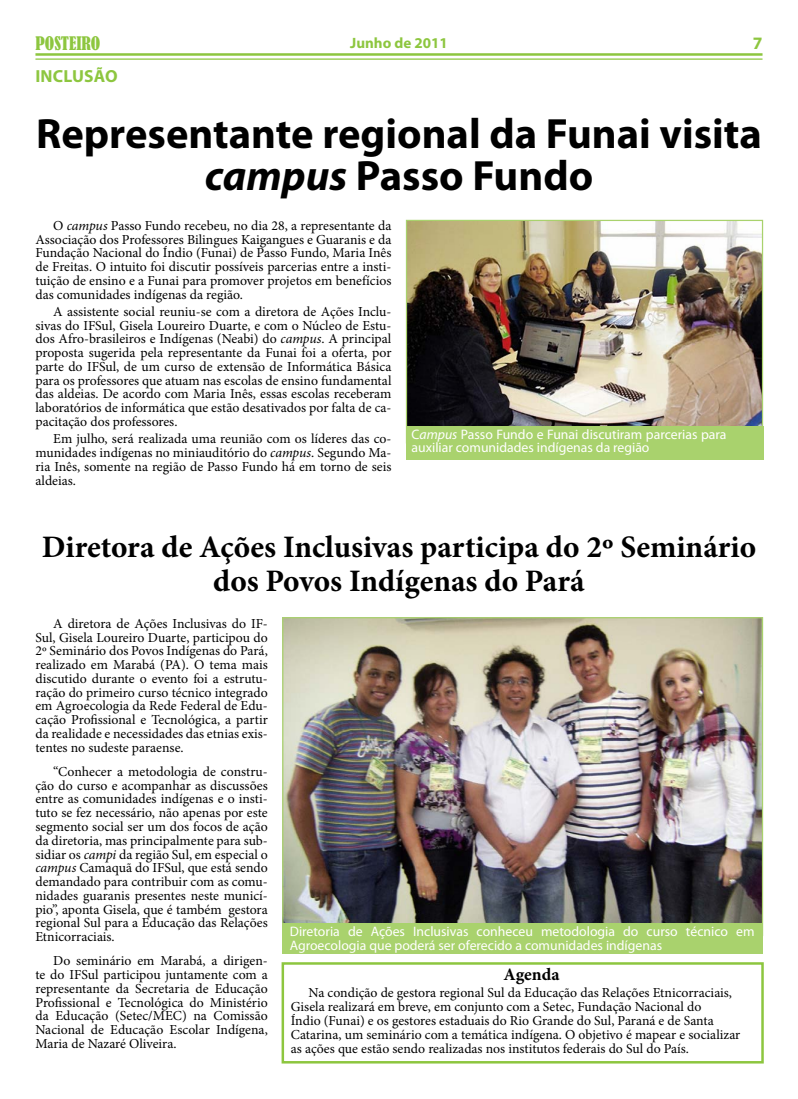
<style>
.page{position:relative;width:798px;height:1099px;background:#fff}
.page>*{position:absolute;margin:0;border:0;box-sizing:border-box;transform-origin:0 0}
.t1{font:700 42.5px/42.5px "Myriad Pro";color:#000;text-align:center}
.t2{font:700 31.25px/33.8px "Minion Pro";color:#000;text-align:center}
.t3{font:700 17.5px "Myriad Pro";letter-spacing:.01em;color:#8dc63f}
.t4{font:condensed 17.5px "Bernard";color:#8dc63f}
.t5{font:700 17.5px "Minion Pro";color:#000}
.t6{font:700 15px "Myriad Pro";color:#8dc63f}
.t7{font:13.75px/13.8px "Minion Pro";color:#000;text-align:justify}
.t8{font:13.75px/13.8px "Myriad Pro";color:#fff}
.s1{font-style:italic}
</style>
<div class="page">
<hr style="left:35px;top:53px;width:727px;height:3px;background:#8dc63f">
<hr style="left:35px;top:58px;width:727px;height:2px;background:#8dc63f">
<img style="left:407px;top:222px;width:353px;height:204px">
<img style="left:284px;top:619px;width:476px;height:304px">
<div style="left:281px;top:962px;width:482px;height:101px;border:2px solid #8dc63f"></div>
<div style="left:405px;top:426px;width:357px;height:34px;background:#a9d26d"></div>
<div style="left:282px;top:923px;width:480px;height:31px;background:#a9d26d"></div>
<p class="t4" style="left:35px;top:33px;width:66px">POSTEIRO</p>
<p class="t6" style="left:350px;top:33px;width:99px">Junho de 2011</p>
<p class="t3" style="left:752px;top:32px;width:11px">7</p>
<p class="t3" style="left:35px;top:64px;width:84px">INCLUSÃO</p>
<h1 class="t1" style="left:36px;top:111px;width:727px">Representante regional da Funai visita <span class="s1">campus</span> Passo Fundo</h1>
<p class="t7" style="left:35px;top:218px;width:357px;text-indent:18px">O <span class="s1">campus</span> Passo Fundo recebeu, no dia 28, a representante da Associação dos Professores Bilingues Kaigangues e Guaranis e da Fundação Nacional do Índio (Funai) de Passo Fundo, Maria Inês de Freitas. O intuito foi discutir possíveis parcerias entre a insti&shy;tuição de ensino e a Funai para promover projetos em benefícios das comunidades indígenas da região.</p>
<p class="t7" style="left:35px;top:305px;width:357px;text-indent:18px">A assistente social reuniu-se com a diretora de Ações Inclu&shy;sivas do IFSul, Gisela Loureiro Duarte, e com o Núcleo de Estu&shy;dos Afro-brasileiros e Indígenas (Neabi) do <span class="s1">campus</span>. A principal proposta sugerida pela representante da Funai foi a oferta, por parte do IFSul, de um curso de extensão de Informática Básica para os professores que atuam nas escolas de ensino fundamental das aldeias. De acordo com Maria Inês, essas escolas receberam laboratórios de informática que estão desativados por falta de ca&shy;pacitação dos professores.</p>
<p class="t7" style="left:35px;top:432px;width:357px;text-indent:18px">Em julho, será realizada uma reunião com os líderes das co&shy;munidades indígenas no miniauditório do <span class="s1">campus</span>. Segundo Ma&shy;ria Inês, somente na região de Passo Fundo há em torno de seis aldeias.</p>
<p class="t8" style="left:411px;top:427px;width:316px">C<span class="s1">ampus</span> Passo Fundo e Funai discutiram parcerias para auxiliar comunidades indígenas da região</p>
<h2 class="t2" style="left:42px;top:529px;width:715px">Diretora de Ações Inclusivas participa do 2º Seminário dos Povos Indígenas do Pará</h2>
<p class="t7" style="left:35px;top:616px;width:234px;text-indent:18px">A diretora de Ações Inclusivas do IF-Sul, Gisela Loureiro Duarte, participou do 2º Seminário dos Povos Indígenas do Pará, realizado em Marabá (PA). O tema mais discutido durante o evento foi a estrutu&shy;ração do primeiro curso técnico integrado em Agroecologia da Rede Federal de Edu&shy;cação Profissional e Tecnológica, a partir da realidade e necessidades das etnias exis&shy;tentes no sudeste paraense.</p>
<p class="t7" style="left:35px;top:764px;width:234px;text-indent:18px">“Conhecer a metodologia de constru&shy;ção do curso e acompanhar as discussões entre as comunidades indígenas e o insti&shy;tuto se fez necessário, não apenas por este segmento social ser um dos focos de ação da diretoria, mas principalmente para sub&shy;sidiar os <span class="s1">campi</span> da região Sul, em especial o <span class="s1">campus</span> Camaquã do IFSul, que está sendo demandado para contribuir com as comu&shy;nidades guaranis presentes neste municí&shy;pio”, aponta Gisela, que é também gestora regional Sul para a Educação das Relações Etnicorraciais.</p>
<p class="t7" style="left:35px;top:954px;width:234px;text-indent:18px">Do seminário em Marabá, a dirigen&shy;te do IFSul participou juntamente com a representante da Secretaria de Educação Profissional e Tecnológica do Ministério da Educação (Setec/MEC) na Comissão Nacional de Educação Escolar Indígena, Maria de Nazaré Oliveira.</p>
<p class="t8" style="left:290px;top:924px;width:466px">Diretoria de Ações Inclusivas conheceu metodologia do curso técnico em<br>Agroecologia que poderá ser oferecido a comunidades indígenas</p>
<p class="t5" style="left:503px;top:962px;width:58px">Agenda</p>
<p class="t7" style="left:291px;top:986px;width:451px;text-align:left;text-indent:18px">Na condição de gestora regional Sul da Educação das Relações Etnicorraciais, Gisela realizará em breve, em conjunto com a Setec, Fundação Nacional do<br>Índio (Funai) e os gestores estaduais do Rio Grande do Sul, Paraná e de Santa Catarina, um seminário com a temática indígena. O objetivo é mapear e socializar as ações que estão sendo realizadas nos institutos federais do Sul do País.</p>
</div>
